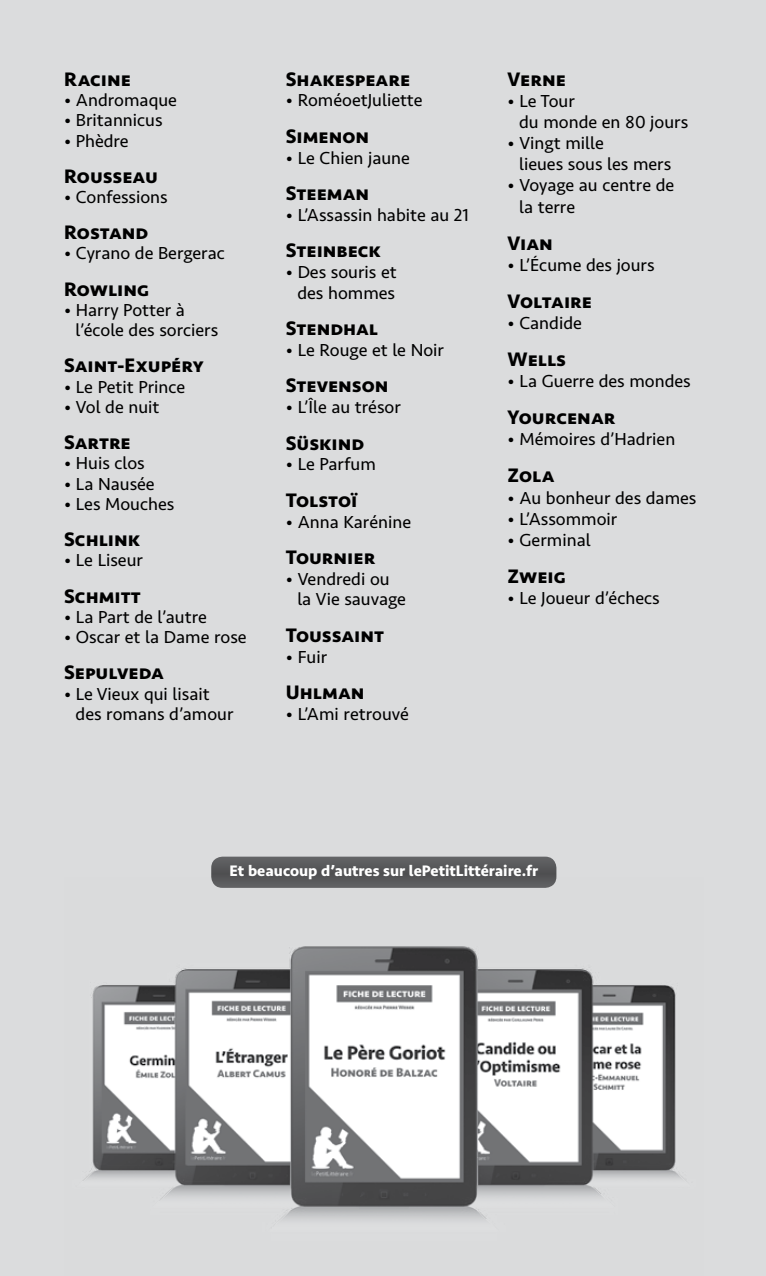
<style>
.page{position:relative;width:766px;height:1276px;background:#fff}
.page>*{position:absolute;margin:0;border:0;box-sizing:border-box;transform-origin:0 0}
.t1{font:700 20.25px "Seravek";color:#000}
.t2{font:18px/21.2px "Seravek";color:#000}
.t3{font:700 15.75px "Seravek";color:#fff}
</style>
<div class="page">
<div style="left:0;top:0;width:765px;height:1276px;background:#dbdcdd"></div>
<img style="left:83px;top:877px;width:600px;height:342px">
<div style="left:211px;top:856px;width:345px;height:32px;background:#58585a;border-radius:11px"></div>
<p class="t1" style="left:64px;top:63px;width:68px">Racine</p>
<p class="t2" style="left:64px;top:89px;width:114px">• Andromaque</p>
<p class="t2" style="left:64px;top:110px;width:100px">• Britannicus</p>
<p class="t2" style="left:64px;top:130px;width:66px">• Phèdre</p>
<p class="t1" style="left:64px;top:160px;width:95px">Rousseau</p>
<p class="t2" style="left:64px;top:186px;width:105px">• Confessions</p>
<p class="t1" style="left:64px;top:216px;width:86px">Rostand</p>
<p class="t2" style="left:64px;top:243px;width:162px">• Cyrano de Bergerac</p>
<p class="t1" style="left:64px;top:273px;width:87px">Rowling</p>
<p class="t2" style="left:76px;top:300px;width:144px;line-height:20.2px;text-indent:-11px">• Harry Potter à l’école des sorciers</p>
<p class="t1" style="left:64px;top:349px;width:141px">Saint-Exupéry</p>
<p class="t2" style="left:64px;top:376px;width:123px">• Le Petit Prince</p>
<p class="t2" style="left:64px;top:396px;width:97px">• Vol de nuit</p>
<p class="t1" style="left:64px;top:426px;width:68px">Sartre</p>
<p class="t2" style="left:64px;top:453px;width:82px">• Huis clos</p>
<p class="t2" style="left:64px;top:473px;width:92px">• La Nausée</p>
<p class="t2" style="left:64px;top:493px;width:112px">• Les Mouches</p>
<p class="t1" style="left:64px;top:523px;width:78px">Schlink</p>
<p class="t2" style="left:64px;top:550px;width:80px">• Le Liseur</p>
<p class="t1" style="left:64px;top:579px;width:78px">Schmitt</p>
<p class="t2" style="left:64px;top:606px;width:144px">• La Part de l’autre</p>
<p class="t2" style="left:64px;top:626px;width:184px">• Oscar et la Dame rose</p>
<p class="t1" style="left:64px;top:656px;width:101px">Sepulveda</p>
<p class="t2" style="left:76px;top:683px;width:159px;line-height:20.2px;text-indent:-11px">• Le Vieux qui lisait des romans d’amour</p>
<p class="t1" style="left:286px;top:63px;width:126px">Shakespeare</p>
<p class="t2" style="left:286px;top:90px;width:138px">• RoméoetJuliette</p>
<p class="t1" style="left:286px;top:120px;width:85px">Simenon</p>
<p class="t2" style="left:286px;top:147px;width:125px">• Le Chien jaune</p>
<p class="t1" style="left:286px;top:177px;width:85px">Steeman</p>
<p class="t2" style="left:286px;top:204px;width:184px">• L’Assassin habite au 21</p>
<p class="t1" style="left:286px;top:234px;width:97px">Steinbeck</p>
<p class="t2" style="left:286px;top:262px;width:112px;text-align:center">• Des souris et des hommes</p>
<p class="t1" style="left:286px;top:312px;width:94px">Stendhal</p>
<p class="t2" style="left:286px;top:339px;width:160px">• Le Rouge et le Noir</p>
<p class="t1" style="left:286px;top:369px;width:104px">Stevenson</p>
<p class="t2" style="left:286px;top:396px;width:116px">• L’Île au trésor</p>
<p class="t1" style="left:286px;top:427px;width:80px">Süskind</p>
<p class="t2" style="left:286px;top:454px;width:91px">• Le Parfum</p>
<p class="t1" style="left:286px;top:484px;width:73px">Tolstoï</p>
<p class="t2" style="left:286px;top:511px;width:127px">• Anna Karénine</p>
<p class="t1" style="left:286px;top:541px;width:87px">Tournier</p>
<p class="t2" style="left:297px;top:568px;width:110px;text-indent:-11px">• Vendredi ou la Vie sauvage</p>
<p class="t1" style="left:286px;top:619px;width:100px">Toussaint</p>
<p class="t2" style="left:286px;top:646px;width:43px">• Fuir</p>
<p class="t1" style="left:286px;top:676px;width:80px">Uhlman</p>
<p class="t2" style="left:286px;top:703px;width:125px">• L’Ami retrouvé</p>
<p class="t1" style="left:507px;top:63px;width:60px">Verne</p>
<p class="t2" style="left:519px;top:90px;width:170px;text-indent:-11px">• Le Tour<br>du monde en 80 jours</p>
<p class="t2" style="left:519px;top:132px;width:154px;text-indent:-11px">• Vingt mille<br>lieues sous les mers</p>
<p class="t2" style="left:519px;top:175px;width:157px;text-indent:-11px">• Voyage au centre de la terre</p>
<p class="t1" style="left:507px;top:227px;width:47px">Vian</p>
<p class="t2" style="left:507px;top:254px;width:148px">• L’Écume des jours</p>
<p class="t1" style="left:507px;top:285px;width:86px">Voltaire</p>
<p class="t2" style="left:507px;top:312px;width:76px">• Candide</p>
<p class="t1" style="left:507px;top:343px;width:60px">Wells</p>
<p class="t2" style="left:507px;top:370px;width:185px">• La Guerre des mondes</p>
<p class="t1" style="left:507px;top:401px;width:105px">Yourcenar</p>
<p class="t2" style="left:507px;top:429px;width:169px">• Mémoires d’Hadrien</p>
<p class="t1" style="left:507px;top:459px;width:49px">Zola</p>
<p class="t2" style="left:507px;top:487px;width:190px">• Au bonheur des dames</p>
<p class="t2" style="left:507px;top:508px;width:111px">• L’Assommoir</p>
<p class="t2" style="left:507px;top:529px;width:84px">• Germinal</p>
<p class="t1" style="left:507px;top:560px;width:60px">Zweig</p>
<p class="t2" style="left:507px;top:587px;width:153px">• Le Joueur d’échecs</p>
<p class="t3" style="left:229px;top:858px;width:310px">Et beaucoup d’autres sur lePetitLittéraire.fr</p>
</div>
